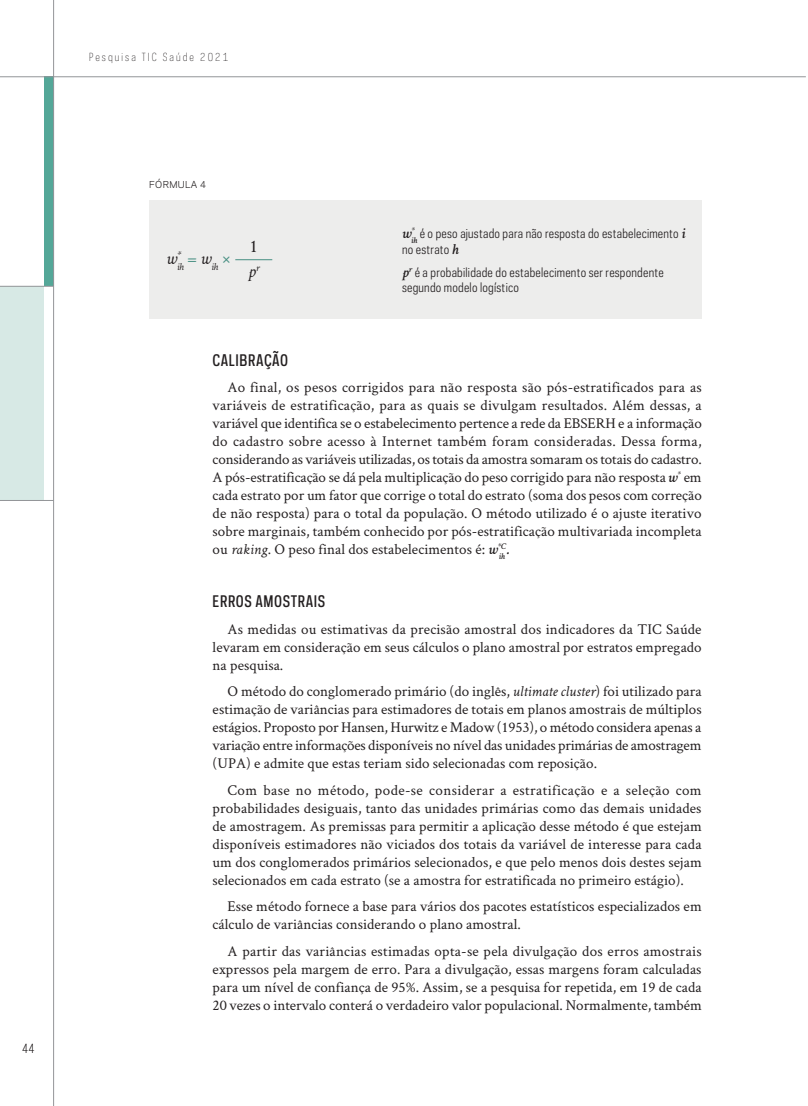
<style>
.page{position:relative;width:808px;height:1106px;background:#fff}
.page>*{position:absolute;margin:0;border:0;box-sizing:border-box;transform-origin:0 0}
.TIC-Formula_13pt{font:italic 18px "Crimson Text";color:#231f20}
.TIC-Formula_13pt-2{font:18px "Crimson Text";color:#231f20}
.TIC-TextoSeguido_1{font:15px/18px "Crimson Text";letter-spacing:.005em;color:#231f20;text-align:justify}
.TIC-Titulo_3{font:500 15px "Galaxie Polaris Condensed";letter-spacing:.04em;color:#231f20}
.t1{font:italic 600 15px "Crimson Text";color:#231f20}
.t2{font:12px/16.5px "Galaxie Polaris Condensed";letter-spacing:.02em;color:#231f20}
.t3{font:300 11.85px "Galaxie Polaris Condensed";color:#231f20}
.t4{font:300 10.5px "Galaxie Polaris Condensed";letter-spacing:.2em;color:#231f20}
.t5{font:italic 10.5px "Crimson Text";color:#231f20}
.TIC-Info_Numero{font:9px "Galaxie Polaris";letter-spacing:.04em;color:#231f20}
.TIC-TextoSeguido_1-2{font:italic 600 8.7px "Crimson Text";color:#231f20}
.s1{font-family:"Crimson Text";font-weight:600;font-style:italic;font-size:15px}
.s2{font-weight:600;font-style:italic}
.s3{font-style:italic}
</style>
<div class="page">
<div style="left:44px;top:77px;width:10px;height:209px;background:#54a798"></div>
<div style="left:0;top:286px;width:44px;height:214px;background:#d7e9e5"></div>
<hr style="left:53px;top:0;width:1px;height:1106px;background:#939598">
<hr style="left:0;top:76px;width:806px;height:1px;background:#939598">
<hr style="left:0;top:500px;width:54px;height:1px;background:#939598">
<hr style="left:0;top:286px;width:54px;height:1px;background:#939598">
<div style="left:149px;top:200px;width:553px;height:118px;background:#ededec"></div>
<hr style="left:235px;top:259px;width:37px;height:1px;background:#478f82">
<p class="t3" style="left:22px;top:1040px;width:14px">44</p>
<p class="t4" style="left:89px;top:50px;width:141px">Pesquisa TIC Saúde 2021</p>
<p class="TIC-Info_Numero" style="left:149px;top:177px;width:58px">FÓRMULA 4</p>
<p class="TIC-Formula_13pt" style="left:166px;top:248px;width:16px">w<sup>*</sup></p>
<p class="t5" style="left:177px;top:261px;width:55px">ih <sup>=</sup> <sup>w</sup>ih <sup>×</sup></p>
<p class="TIC-Formula_13pt-2" style="left:250px;top:234px;width:10px">1</p>
<p class="TIC-Formula_13pt" style="left:248px;top:261px;width:13px">p<sup>r</sup></p>
<p class="t1" style="left:402px;top:222px;width:14px">w<sup>*</sup></p>
<p class="t2" style="left:402px;top:225px;width:285px;text-indent:9px"><sub>ih</sub> é o peso ajustado para não resposta do estabelecimento <span class="s1">i </span>no estrato <span class="s1">h</span></p>
<p class="t2" style="left:402px;top:264px;width:263px;line-height:15px"><span class="s1">p</span><sup>r</sup> é a probabilidade do estabelecimento ser respondente segundo modelo logístico</p>
<p class="TIC-Titulo_3" style="left:213px;top:350px;width:77px">CALIBRAÇÃO</p>
<p class="TIC-TextoSeguido_1" style="left:213px;top:378px;width:491px;text-indent:15px">Ao final, os pesos corrigidos para não resposta são pós-estratificados para as variáveis de estratificação, para as quais se divulgam resultados. Além dessas, a variável que identifica se o estabelecimento pertence a rede da EBSERH e a informação do cadastro sobre acesso à Internet também foram consideradas. Dessa forma, considerando as variáveis utilizadas, os totais da amostra somaram os totais do cadastro.<br>A pós-estratificação se dá pela multiplicação do peso corrigido para não resposta <span class="s2">w</span><sup>*</sup> em cada estrato por um fator que corrige o total do estrato (soma dos pesos com correção de não resposta) para o total da população. O método utilizado é o ajuste iterativo sobre marginais, também conhecido por pós-estratificação multivariada incompleta ou <span class="s3">raking</span>. O peso final dos estabelecimentos é: <span class="s2">w</span><sup>*C</sup></p>
<p class="TIC-TextoSeguido_1-2" style="left:499px;top:550px;width:12px">ih<sup>.</sup></p>
<p class="TIC-Titulo_3" style="left:213px;top:591px;width:114px">ERROS AMOSTRAIS</p>
<p class="TIC-TextoSeguido_1" style="left:213px;top:619px;width:491px;text-indent:15px">As medidas ou estimativas da precisão amostral dos indicadores da TIC Saúde levaram em consideração em seus cálculos o plano amostral por estratos empregado na pesquisa.</p>
<p class="TIC-TextoSeguido_1" style="left:213px;top:682px;width:491px;text-indent:15px">O método do conglomerado primário (do inglês, <span class="s3">ultimate cluster</span>) foi utilizado para estimação de variâncias para estimadores de totais em planos amostrais de múltiplos estágios. Proposto por Hansen, Hurwitz e Madow (1953), o método considera apenas a variação entre informações disponíveis no nível das unidades primárias de amostragem (UPA) e admite que estas teriam sido selecionadas com reposição.</p>
<p class="TIC-TextoSeguido_1" style="left:213px;top:780px;width:491px;text-indent:15px">Com base no método, pode-se considerar a estratificação e a seleção com probabilidades desiguais, tanto das unidades primárias como das demais unidades de amostragem. As premissas para permitir a aplicação desse método é que estejam disponíveis estimadores não viciados dos totais da variável de interesse para cada um dos conglomerados primários selecionados, e que pelo menos dois destes sejam selecionados em cada estrato (se a amostra for estratificada no primeiro estágio).</p>
<p class="TIC-TextoSeguido_1" style="left:213px;top:897px;width:491px;text-indent:15px">Esse método fornece a base para vários dos pacotes estatísticos especializados em cálculo de variâncias considerando o plano amostral.</p>
<p class="TIC-TextoSeguido_1" style="left:213px;top:941px;width:491px;text-indent:15px">A partir das variâncias estimadas opta-se pela divulgação dos erros amostrais expressos pela margem de erro. Para a divulgação, essas margens foram calculadas para um nível de confiança de 95%. Assim, se a pesquisa for repetida, em 19 de cada 20 vezes o intervalo conterá o verdadeiro valor populacional. Normalmente, também</p>
</div>
